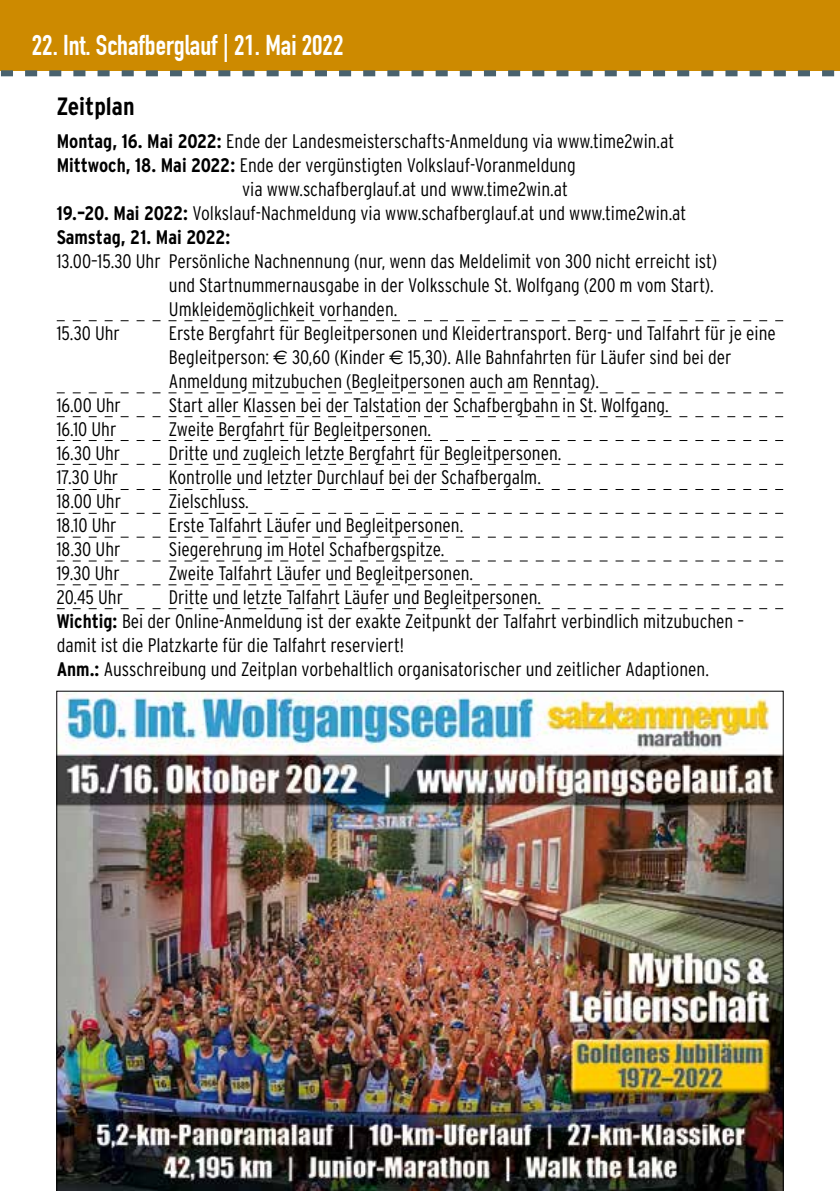
<style>
.page{position:relative;width:840px;height:1191px;background:#fff}
.page>*{position:absolute;margin:0;border:0;box-sizing:border-box;transform-origin:0 0}
.t1{font:700 28px "DIN Condensed";color:#fff}
.t2{font:700 condensed 25px "Interstate";color:#000}
.t3{font:300 condensed 19.6px/24px "Interstate";color:#000}
.t4{font:700 condensed 19.6px "Interstate";letter-spacing:-.005em;color:#000}
.s1{font-weight:700}
.s2{font-family:"Euro Sans";font-weight:400;font-stretch:normal}
</style>
<div class="page">
<div style="left:0;top:0;width:839px;height:70px;background:#cd8a00"></div>
<svg style="left:0;top:70px;width:839px;height:6px"></svg>
<svg style="left:57px;top:320px;width:725px;height:1px"></svg>
<svg style="left:57px;top:416px;width:725px;height:1px"></svg>
<svg style="left:57px;top:440px;width:725px;height:1px"></svg>
<svg style="left:57px;top:464px;width:725px;height:1px"></svg>
<svg style="left:57px;top:489px;width:725px;height:1px"></svg>
<svg style="left:57px;top:513px;width:725px;height:1px"></svg>
<svg style="left:57px;top:537px;width:725px;height:1px"></svg>
<svg style="left:57px;top:560px;width:725px;height:1px"></svg>
<svg style="left:57px;top:584px;width:725px;height:1px"></svg>
<svg style="left:57px;top:608px;width:725px;height:1px"></svg>
<svg style="left:57px;top:392px;width:725px;height:1px"></svg>
<img style="left:56px;top:691px;width:727px;height:500px">
<h1 class="t1" style="left:32px;top:29px;width:313px">22. Int. Schafberglauf | 21. Mai 2022</h1>
<p class="t2" style="left:57px;top:92px;width:79px">Zeitplan</p>
<p class="t3" style="left:57px;top:129px;width:618px"><span class="s1">Montag, 16. Mai 2022:</span> Ende der Landesmeisterschafts-Anmeldung via www.time2win.at</p>
<p class="t3" style="left:57px;top:153px;width:520px"><span class="s1">Mittwoch, 18. Mai 2022:</span> Ende der vergünstigten Volkslauf-Voranmeldung</p>
<p class="t3" style="left:242px;top:177px;width:327px">via www.schafberglauf.at und www.time2win.at</p>
<p class="t3" style="left:57px;top:201px;width:630px"><span class="s1">19.–20. Mai 2022:</span> Volkslauf-Nachmeldung via www.schafberglauf.at und www.time2win.at</p>
<p class="t4" style="left:57px;top:226px;width:175px">Samstag, 21. Mai 2022:</p>
<p class="t3" style="left:57px;top:249px;width:661px">13.00–15.30 Uhr Persönliche Nachnennung (nur, wenn das Meldelimit von 300 nicht erreicht ist)</p>
<p class="t3" style="left:169px;top:273px;width:546px">und Startnummernausgabe in der Volksschule St. Wolfgang (200 m vom Start).</p>
<p class="t3" style="left:169px;top:297px;width:230px">Umkleidemöglichkeit vorhanden.</p>
<p class="t3" style="left:57px;top:321px;width:65px">15.30 Uhr</p>
<p class="t3" style="left:169px;top:321px;width:608px">Erste Bergfahrt für Begleitpersonen und Kleidertransport. Berg- und Talfahrt für je eine<br>Begleitperson: <span class="s2">€</span> 30,60 (Kinder <span class="s2">€</span> 15,30). Alle Bahnfahrten für Läufer sind bei der<br>Anmeldung mitzubuchen (Begleitpersonen auch am Renntag).</p>
<p class="t3" style="left:57px;top:393px;width:66px">16.00 Uhr</p>
<p class="t3" style="left:169px;top:393px;width:501px">Start aller Klassen bei der Talstation der Schafbergbahn in St. Wolfgang.</p>
<p class="t3" style="left:57px;top:417px;width:61px">16.10 Uhr</p>
<p class="t3" style="left:169px;top:417px;width:263px">Zweite Bergfahrt für Begleitpersonen.</p>
<p class="t3" style="left:57px;top:441px;width:65px">16.30 Uhr</p>
<p class="t3" style="left:169px;top:441px;width:394px">Dritte und zugleich letzte Bergfahrt für Begleitpersonen.</p>
<p class="t3" style="left:57px;top:465px;width:63px">17.30 Uhr</p>
<p class="t3" style="left:169px;top:465px;width:373px">Kontrolle und letzter Durchlauf bei der Schafbergalm.</p>
<p class="t3" style="left:57px;top:489px;width:66px">18.00 Uhr</p>
<p class="t3" style="left:169px;top:489px;width:81px">Zielschluss.</p>
<p class="t3" style="left:57px;top:513px;width:61px">18.10 Uhr</p>
<p class="t3" style="left:169px;top:513px;width:296px">Erste Talfahrt Läufer und Begleitpersonen.</p>
<p class="t3" style="left:57px;top:537px;width:65px">18.30 Uhr</p>
<p class="t3" style="left:169px;top:537px;width:277px">Siegerehrung im Hotel Schafbergspitze.</p>
<p class="t3" style="left:57px;top:561px;width:64px">19.30 Uhr</p>
<p class="t3" style="left:169px;top:561px;width:305px">Zweite Talfahrt Läufer und Begleitpersonen.</p>
<p class="t3" style="left:57px;top:585px;width:68px">20.45 Uhr</p>
<p class="t3" style="left:57px;top:585px;width:688px;text-indent:112px">Dritte und letzte Talfahrt Läufer und Begleitpersonen.<br><span class="s1">Wichtig:</span> Bei der Online-Anmeldung ist der exakte Zeitpunkt der Talfahrt verbindlich mitzubuchen – damit ist die Platzkarte für die Talfahrt reserviert!<br><span class="s1">Anm.:</span> Ausschreibung und Zeitplan vorbehaltlich organisatorischer und zeitlicher Adaptionen.</p>
</div>
